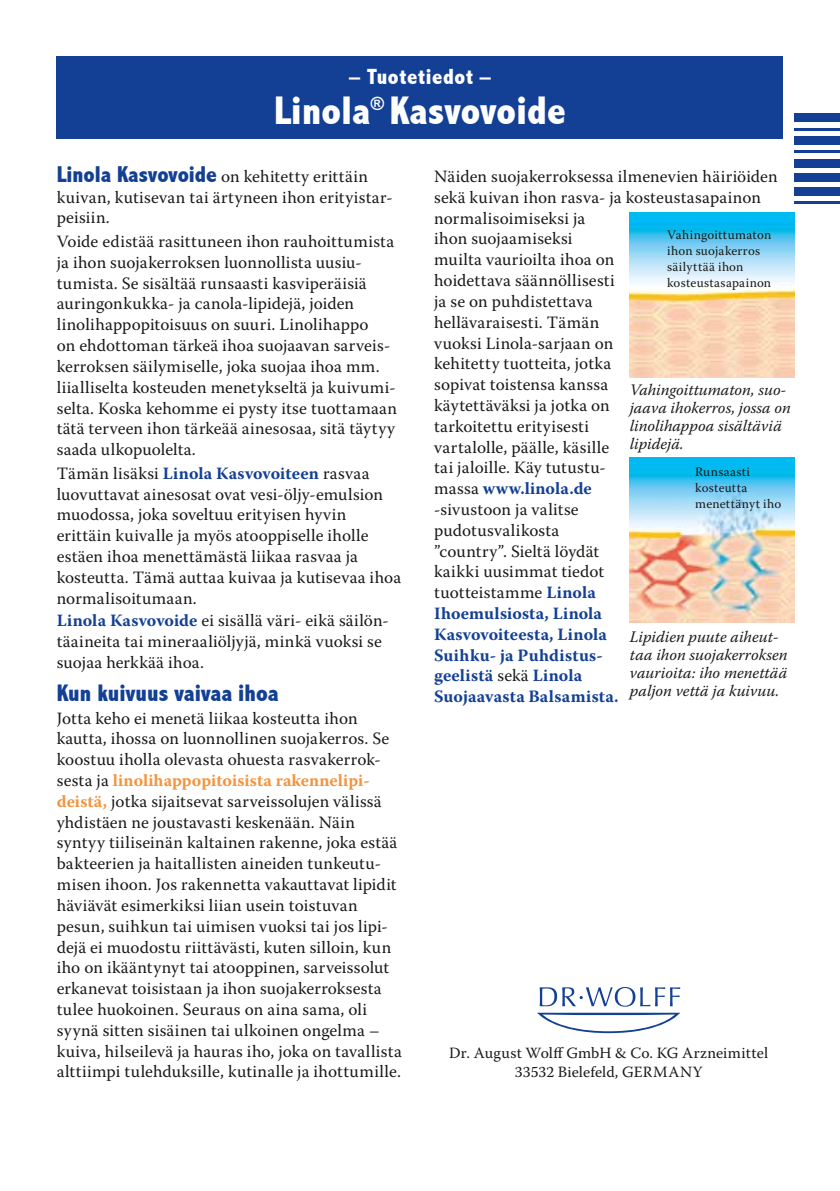
<style>
.page{position:relative;width:840px;height:1191px;background:#fff}
.page>*{position:absolute;margin:0;border:0;box-sizing:border-box;transform-origin:0 0}
.t1{font:800 condensed 40px "Abadi";letter-spacing:.005em;color:#fff}
.t2{font:800 condensed 24px "Abadi";color:#134094}
.t3{font:800 condensed 22px "Abadi";letter-spacing:.03em;color:#fff}
.t4{font:800 condensed 18px "Abadi";color:#fff}
.t5{font:17.2px/20.8px "Warnock Pro";letter-spacing:.015em;color:#1a1a18}
.t6{font:italic 16px/18px "Warnock Pro";color:#1a1a18}
.t7{font:15.6px/18.8px "Warnock Pro";letter-spacing:.01em;color:#1a1a18;text-align:center}
.t8{font:13px/16px "Warnock Pro";letter-spacing:.02em;color:#1a1a18}
.s1{font-family:"Abadi";font-weight:800;font-stretch:condensed;font-size:23px;color:#134094}
.s2{font-weight:700;color:#134094}
.s3{font-weight:700;color:#f4943e}
</style>
<div class="page">
<hr style="left:794px;top:128px;width:45px;height:2px;background:#134094">
<hr style="left:794px;top:150px;width:45px;height:3px;background:#134094">
<div style="left:794px;top:113px;width:45px;height:9px;background:#134094"></div>
<div style="left:794px;top:136px;width:45px;height:9px;background:#134094"></div>
<div style="left:794px;top:159px;width:45px;height:8px;background:#134094"></div>
<div style="left:794px;top:173px;width:45px;height:9px;background:#134094"></div>
<div style="left:794px;top:187px;width:45px;height:9px;background:#134094"></div>
<hr style="left:794px;top:201px;width:45px;height:3px;background:#134094">
<svg style="left:539px;top:987px;width:17px;height:19px"></svg>
<svg style="left:562px;top:987px;width:117px;height:19px"></svg>
<svg style="left:537px;top:1012px;width:142px;height:21px"></svg>
<div style="left:57px;top:57px;width:725px;height:82px;background:#134094"></div>
<img style="left:629px;top:213px;width:164px;height:164px">
<img style="left:629px;top:458px;width:164px;height:164px">
<p class="t3" style="left:349px;top:64px;width:143px">– Tuotetiedot –</p>
<h1 class="t1" style="left:274px;top:87px;width:97px">Linola</h1>
<p class="t4" style="left:370px;top:92px;width:15px">®</p>
<h1 class="t1" style="left:389px;top:87px;width:177px">Kasvovoide</h1>
<p class="t5" style="left:57px;top:165px;width:337px"><span class="s1">Linola Kasvovoide</span> on kehitetty erittäin kuivan, kutisevan tai ärtyneen ihon erityistar&shy;peisiin.</p>
<p class="t5" style="left:57px;top:231px;width:341px">Voide edistää rasittuneen ihon rauhoittumista ja ihon suojakerroksen luonnollista uusiu&shy;tumista. Se sisältää runsaasti kasviperäisiä auringonkukka- ja canola-lipidejä, joiden linolihappopitoisuus on suuri. Linolihappo<br>on ehdottoman tärkeä ihoa suojaavan sarveis&shy;kerroksen säilymiselle, joka suojaa ihoa mm. liialliselta kosteuden menetykseltä ja kuivumi&shy;selta. Koska kehomme ei pysty itse tuottamaan tätä terveen ihon tärkeää ainesosaa, sitä täytyy saada ulkopuolelta.</p>
<p class="t5" style="left:57px;top:462px;width:346px">Tämän lisäksi <span class="s2">Linola Kasvovoiteen</span> rasvaa luovuttavat ainesosat ovat vesi-öljy-emulsion muodossa, joka soveltuu erityisen hyvin erittäin kuivalle ja myös atooppiselle iholle estäen ihoa menettämästä liikaa rasvaa ja kosteutta. Tämä auttaa kuivaa ja kutisevaa ihoa normalisoitumaan.</p>
<p class="t5" style="left:57px;top:610px;width:333px"><span class="s2">Linola Kasvovoide</span> ei sisällä väri- eikä säilön&shy;täaineita tai mineraaliöljyjä, minkä vuoksi se suojaa herkkää ihoa.</p>
<h2 class="t2" style="left:57px;top:679px;width:223px">Kun kuivuus vaivaa ihoa</h2>
<p class="t5" style="left:57px;top:707px;width:346px">Jotta keho ei menetä liikaa kosteutta ihon kautta, ihossa on luonnollinen suojakerros. Se koostuu iholla olevasta ohuesta rasvakerrok&shy;sesta ja <span class="s3">linolihappopitoisista rakennelipi&shy;deistä,</span> jotka sijaitsevat sarveissolujen välissä yhdistäen ne joustavasti keskenään. Näin syntyy tiiliseinän kaltainen rakenne, joka estää bakteerien ja haitallisten aineiden tunkeutu&shy;misen ihoon. Jos rakennetta vakauttavat lipidit häviävät esimerkiksi liian usein toistuvan pesun, suihkun tai uimisen vuoksi tai jos lipi&shy;dejä ei muodostu riittävästi, kuten silloin, kun iho on ikääntynyt tai atooppinen, sarveissolut erkanevat toisistaan ja ihon suojakerroksesta tulee huokoinen. Seuraus on aina sama, oli syynä sitten sisäinen tai ulkoinen ongelma – kuiva, hilseilevä ja hauras iho, joka on tavallista alttiimpi tulehduksille, kutinalle ja ihottumille.</p>
<p class="t5" style="left:434px;top:166px;width:345px">Näiden suojakerroksessa ilmenevien häiriöiden sekä kuivan ihon rasva- ja kosteustasapainon normalisoimiseksi ja<br>ihon suojaamiseksi<br>muilta vaurioilta ihoa on<br>hoidettava säännöllisesti<br>ja se on puhdistettava<br>hellävaraisesti. Tämän<br>vuoksi Linola-sarjaan on<br>kehitetty tuotteita, jotka<br>sopivat toistensa kanssa<br>käytettäväksi ja jotka on<br>tarkoitettu erityisesti<br>vartalolle, päälle, käsille<br>tai jaloille. Käy tutustu-<br>massa <span class="s2">www.linola.de<br></span>-sivustoon ja valitse<br>pudotusvalikosta<br>”country”. Sieltä löydät<br>kaikki uusimmat tiedot<br>tuotteistamme <span class="s2">Linola<br>Ihoemulsiosta, Linola<br>Kasvovoiteesta, Linola<br>Suihku- ja Puhdistus-<br>geelistä</span> sekä <span class="s2">Linola<br>Suojaavasta Balsamista.</span></p>
<p class="t8" style="left:666px;top:227px;width:105px">Vahingoittumaton ihon suojakerros säilyttää ihon kosteustasapainon</p>
<p class="t6" style="left:629px;top:380px;width:163px">Vahingoittumaton, suo&shy;jaava ihokerros, jossa on linolihappoa sisältäviä lipidejä.</p>
<p class="t8" style="left:694px;top:464px;width:88px">Runsaasti kosteutta menettänyt iho</p>
<p class="t6" style="left:629px;top:627px;width:159px">Lipidien puute aiheut&shy;taa ihon suojakerroksen vaurioita: iho menettää paljon vettä ja kuivuu.</p>
<p class="t7" style="left:449px;top:1043px;width:320px">Dr. August Wolff GmbH &amp; Co. KG Arzneimittel<br>33532 Bielefeld, GERMANY</p>
</div>
